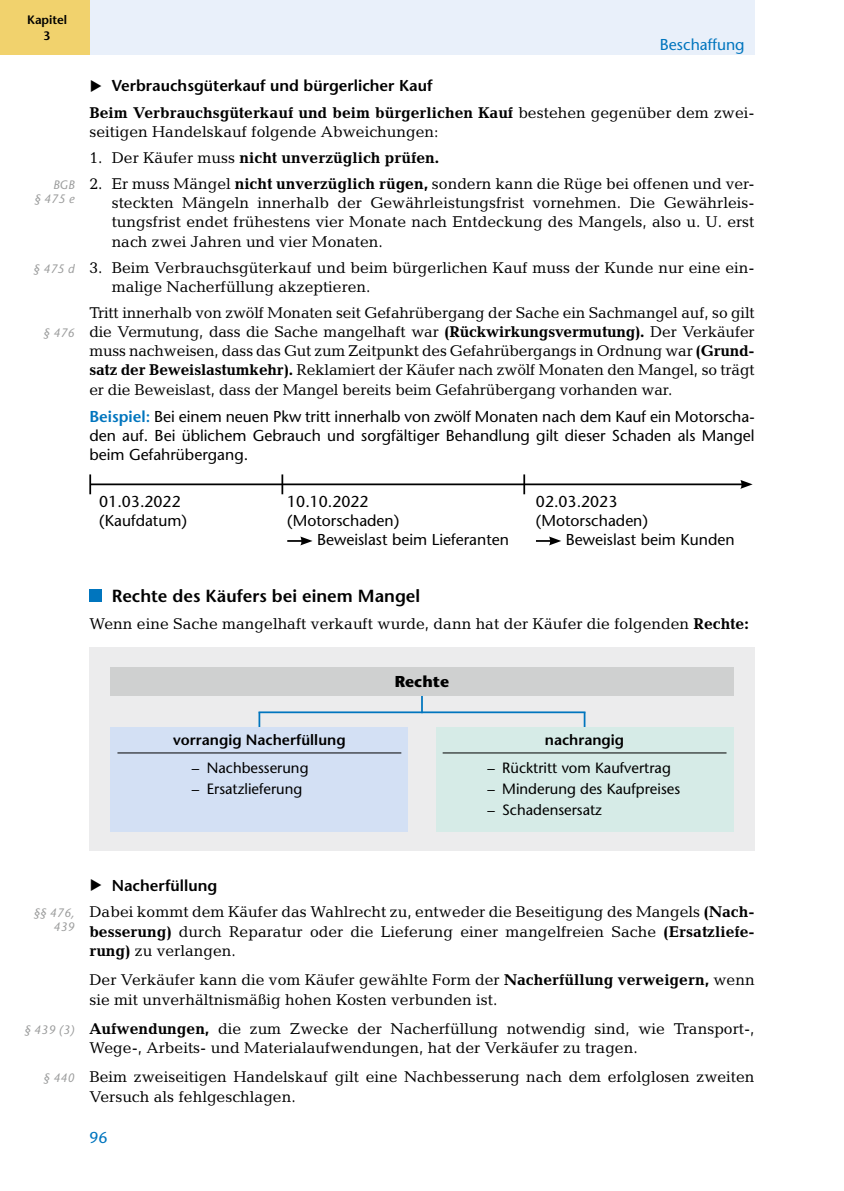
<style>
.page{position:relative;width:844px;height:1191px;background:#fff}
.page>*{position:absolute;margin:0;border:0;box-sizing:border-box;transform-origin:0 0}
.t1{font:600 17.5px "Stone Sans Std";color:#000}
.t2{font:15.75px/19.2px "Candida Std";color:#000}
.t3{font:500 15.75px/19.2px "Stone Sans Std";color:#000;text-align:justify}
.t4{font:700 15.75px/26.8px "Candida Std";color:#000}
.t5{font:500 15.75px "Stone Sans Std";color:#0075be}
.t6{font:700 15.75px "Stone Sans Std";color:#000}
.t7{font:500 14.88px "Stone Sans Std";color:#000}
.t8{font:600 14.88px "Stone Sans Std";color:#000}
.t9{font:italic 500 12.25px/14px "Stone Sans Std";color:#9c9d9d;text-align:right}
.t10{font:600 12.25px/15.8px "Stone Sans Std";letter-spacing:-.005em;color:#000;text-align:center}
.s1{font-family:"STIX General";font-weight:400;font-size:19.6px}
.s2{font-family:"Stone Sans Std";font-weight:600}
.s3{font-weight:400}
.s4{font-weight:700}
.s5{font-weight:600;color:#0075be}
.s6{font-family:"STIX General";font-size:19.6px}
</style>
<div class="page">
<div style="left:0;top:0;width:754px;height:55px;background:#e9f0fa"></div>
<div style="left:0;top:0;width:89px;height:55px;background:#f1d26d"></div>
<hr style="left:89px;top:474px;width:2px;height:20px;background:#000">
<hr style="left:281px;top:474px;width:2px;height:20px;background:#000">
<hr style="left:523px;top:474px;width:2px;height:20px;background:#000">
<hr style="left:90px;top:483px;width:652px;height:2px;background:#000">
<svg style="left:740px;top:480px;width:12px;height:9px"></svg>
<svg style="left:287px;top:536px;width:25px;height:9px"></svg>
<svg style="left:536px;top:536px;width:25px;height:9px"></svg>
<div style="left:89px;top:589px;width:13px;height:13px;background:#0075be"></div>
<div style="left:89px;top:647px;width:665px;height:203px;background:#ececed"></div>
<hr style="left:258px;top:712px;width:2px;height:40px;background:#0075be">
<hr style="left:583px;top:712px;width:2px;height:40px;background:#0075be">
<hr style="left:421px;top:673px;width:2px;height:40px;background:#0075be">
<hr style="left:258px;top:711px;width:327px;height:2px;background:#0075be">
<div style="left:110px;top:727px;width:298px;height:104px;background:#d3e0f4"></div>
<hr style="left:117px;top:752px;width:284px;height:1px;background:#000">
<div style="left:435px;top:727px;width:298px;height:104px;background:#d6ebe7"></div>
<hr style="left:442px;top:752px;width:284px;height:1px;background:#000">
<div style="left:110px;top:667px;width:623px;height:28px;background:#cfd0d0"></div>
<p class="t10" style="left:27px;top:12px;width:41px">Kapitel<br>3</p>
<p class="t9" style="left:34px;top:178px;width:41px">BGB<br>§ 475 e</p>
<p class="t9" style="left:34px;top:262px;width:42px">§ 475 d</p>
<p class="t9" style="left:44px;top:326px;width:32px">§ 476</p>
<p class="t5" style="left:659px;top:35px;width:86px">Beschaffung</p>
<p class="t4" style="left:89px;top:72px;width:666px"><span class="s1">▸</span> <span class="s2">Verbrauchsgüterkauf und bürgerlicher Kauf<br></span>Beim Verbrauchsgüterkauf und beim bürgerlichen Kauf <span class="s3">bestehen gegenüber dem zwei-</span></p>
<p class="t2" style="left:89px;top:122px;width:350px">seitigen Handelskauf folgende Abweichungen:</p>
<p class="t4" style="left:89px;top:144px;width:351px"><span class="s3">1. Der Käufer muss</span> nicht unverzüglich prüfen.</p>
<p class="t2" style="left:112px;top:174px;width:644px;text-align:justify;text-indent:-22px">2. Er muss Mängel <span class="s4">nicht unverzüglich rügen,</span> sondern kann die Rüge bei offenen und ver&shy;steckten Mängeln innerhalb der Gewährleistungsfrist vornehmen. Die Gewährleis&shy;tungsfrist endet frühestens vier Monate nach Entdeckung des Mangels, also u. U. erst nach zwei Jahren und vier Monaten.</p>
<p class="t2" style="left:112px;top:258px;width:644px;text-indent:-22px">3. Beim Verbrauchsgüterkauf und beim bürgerlichen Kauf muss der Kunde nur eine ein&shy;malige Nacherfüllung akzeptieren.</p>
<p class="t2" style="left:89px;top:303px;width:666px;text-align:justify">Tritt innerhalb von zwölf Monaten seit Gefahrübergang der Sache ein Sachmangel auf, so gilt die Vermutung, dass die Sache mangelhaft war <span class="s4">(Rückwirkungsvermutung).</span> Der Verkäufer muss nachweisen, dass das Gut zum Zeitpunkt des Gefahrübergangs in Ordnung war <span class="s4">(Grund&shy;satz der Beweislastumkehr).</span> Reklamiert der Käufer nach zwölf Monaten den Mangel, so trägt er die Beweislast, dass der Mangel bereits beim Gefahrübergang vorhanden war.</p>
<p class="t3" style="left:89px;top:406px;width:666px"><span class="s5">Beispiel:</span> Bei einem neuen Pkw tritt innerhalb von zwölf Monaten nach dem Kauf ein Motorscha&shy;den auf. Bei üblichem Gebrauch und sorgfältiger Behandlung gilt dieser Schaden als Mangel beim Gefahrübergang.</p>
<p class="t3" style="left:99px;top:491px;width:83px">01.03.2022</p>
<p class="t3" style="left:287px;top:491px;width:83px">10.10.2022</p>
<p class="t3" style="left:536px;top:491px;width:83px">02.03.2023</p>
<p class="t3" style="left:99px;top:511px;width:89px">(Kaufdatum)</p>
<p class="t3" style="left:287px;top:511px;width:114px">(Motorschaden)</p>
<p class="t3" style="left:536px;top:511px;width:114px">(Motorschaden)</p>
<p class="t3" style="left:317px;top:530px;width:193px">Beweislast beim Lieferanten</p>
<p class="t3" style="left:565px;top:530px;width:170px">Beweislast beim Kunden</p>
<p class="t1" style="left:112px;top:585px;width:310px">Rechte des Käufers bei einem Mangel</p>
<p class="t2" style="left:89px;top:613px;width:660px">Wenn eine Sache mangelhaft verkauft wurde, dann hat der Käufer die folgenden <span class="s4">Rechte:</span></p>
<p class="t6" style="left:394px;top:672px;width:56px">Rechte</p>
<p class="t8" style="left:173px;top:731px;width:174px">vorrangig Nacherfüllung</p>
<p class="t7" style="left:192px;top:759px;width:118px">– Nachbesserung</p>
<p class="t7" style="left:192px;top:780px;width:112px">– Ersatzlieferung</p>
<p class="t8" style="left:545px;top:731px;width:81px">nachrangig</p>
<p class="t7" style="left:487px;top:759px;width:185px">– Rücktritt vom Kaufvertrag</p>
<p class="t7" style="left:487px;top:780px;width:194px">– Minderung des Kaufpreises</p>
<p class="t7" style="left:487px;top:801px;width:116px">– Schadensersatz</p>
<p class="t9" style="left:34px;top:906px;width:42px">§§ 476,<br>439</p>
<p class="t9" style="left:24px;top:1022px;width:51px">§ 439 (3)</p>
<p class="t9" style="left:44px;top:1071px;width:32px">§ 440</p>
<p class="t2" style="left:89px;top:872px;width:666px;line-height:26.8px"><span class="s6">▸</span> <span class="s2">Nacherfüllung<br></span>Dabei kommt dem Käufer das Wahlrecht zu, entweder die Beseitigung des Mangels <span class="s4">(Nach-</span></p>
<p class="t2" style="left:89px;top:921px;width:666px"><span class="s4">besserung)</span> durch Reparatur oder die Lieferung einer mangelfreien Sache <span class="s4">(Ersatzliefe&shy;rung)</span> zu verlangen.</p>
<p class="t2" style="left:89px;top:970px;width:666px">Der Verkäufer kann die vom Käufer gewählte Form der <span class="s4">Nacherfüllung verweigern,</span> wenn sie mit unverhältnismäßig hohen Kosten verbunden ist.</p>
<p class="t2" style="left:89px;top:1019px;width:666px"><span class="s4">Aufwendungen,</span> die zum Zwecke der Nacherfüllung notwendig sind, wie Transport-,<br>Wege-, Arbeits- und Materialaufwendungen, hat der Verkäufer zu tragen.</p>
<p class="t2" style="left:89px;top:1067px;width:666px">Beim zweiseitigen Handelskauf gilt eine Nachbesserung nach dem erfolglosen zweiten<br>Versuch als fehlgeschlagen.</p>
<p class="t5" style="left:89px;top:1128px;width:20px">96</p>
</div>
